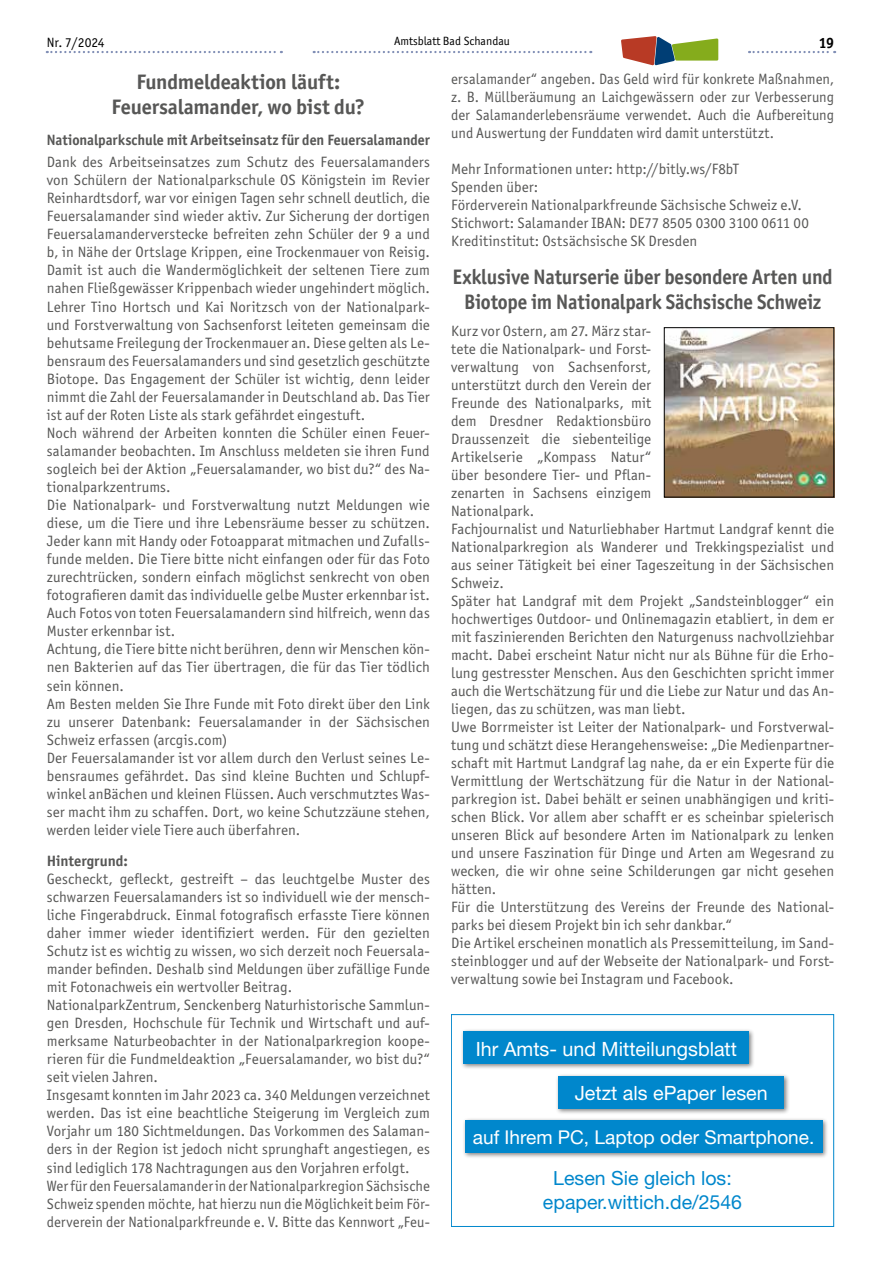
<style>
.page{position:relative;width:881px;height:1263px;background:#fff}
.page>*{position:absolute;margin:0;border:0;box-sizing:border-box;transform-origin:0 0}
.t1{font:700 21px/25.2px "Officina San ITC";letter-spacing:-.01em;color:#575756;text-align:center;scale:.94 1}
.t2{font:700 21px/25.2px "Officina San ITC";letter-spacing:-.01em;color:#575756;text-align:center}
.t3{font:19.65px "Helvetica Neue LT";color:#fff}
.t4{font:19.5px/23.4px "Helvetica Neue LT";color:#0087cc;text-align:center}
.t5{font:19.05px "Helvetica Neue LT";color:#fff}
.t6{font:15px/18px "Officina San ITC";letter-spacing:.005em;color:#575756}
.t7{font:700 15px "Officina San ITC";color:#575756;scale:.96 1}
.t8{font:700 15px "Officina San ITC";color:#575756}
.t9{font:700 15px "Officina San ITC";color:#000}
.t10{font:13.5px "Officina San ITC";color:#000}
.t11{font:12px "Officina San ITC";color:#000}
</style>
<div class="page">
<svg style="left:313px;top:51px;width:278px;height:2px"></svg>
<svg style="left:47px;top:51px;width:235px;height:2px"></svg>
<svg style="left:748px;top:51px;width:86px;height:2px"></svg>
<svg style="left:621px;top:36px;width:97px;height:29px"></svg>
<img style="left:665px;top:329px;width:166px;height:166px">
<div style="left:663px;top:327px;width:170px;height:170px;border:1px solid #000"></div>
<div style="left:462px;top:1117px;width:366px;height:42px;background:#000;opacity:.5"></div>
<div style="left:465px;top:1120px;width:357px;height:33px;background:#0087cc"></div>
<div style="left:451px;top:1014px;width:382px;height:213px;border:1px solid #0087cc"></div>
<div style="left:460px;top:1028px;width:294px;height:42px;background:#000;opacity:.5"></div>
<div style="left:463px;top:1032px;width:285px;height:32px;background:#0087cc"></div>
<div style="left:555px;top:1073px;width:235px;height:41px;background:#000;opacity:.5"></div>
<div style="left:558px;top:1076px;width:225px;height:32px;background:#0087cc"></div>
<p class="t10" style="left:47px;top:34px;width:59px">Nr. 7/2024</p>
<p class="t11" style="left:394px;top:34px;width:117px">Amtsblatt Bad Schandau</p>
<p class="t9" style="left:818px;top:34px;width:17px">19</p>
<p class="t6" style="left:451px;top:70px;width:384px;text-align:justify">ersalamander“ angeben. Das Geld wird für konkrete Maßnahmen, z. B. Müllberäumung an Laichgewässern oder zur Verbesserung der Salamanderlebensräume verwendet. Auch die Aufbereitung und Auswertung der Funddaten wird damit unterstützt.</p>
<p class="t6" style="left:451px;top:160px;width:359px">Mehr Informationen unter: http://bitly.ws/F8bT<br>Spenden über:<br>Förderverein Nationalparkfreunde Sächsische Schweiz e.V.<br>Stichwort: Salamander IBAN: DE77 8505 0300 3100 0611 00<br>Kreditinstitut: Ostsächsische SK Dresden</p>
<h1 class="t1" style="left:452px;top:264px;width:406px">Exklusive Naturserie über besondere Arten und<br>Biotope im Nationalpark Sächsische Schweiz</h1>
<p class="t6" style="left:451px;top:321px;width:384px">Kurz vor Ostern, am 27. März star-<br>tete die Nationalpark- und Forst-<br>verwaltung von Sachsenforst,<br>unterstützt durch den Verein der<br>Freunde des Nationalparks, mit<br>dem Dresdner Redaktionsbüro<br>Draussenzeit die siebenteilige<br>Artikelserie „Kompass Natur“<br>über besondere Tier- und Pflan-<br>zenarten in Sachsens einzigem<br>Nationalpark.<br>Fachjournalist und Naturliebhaber Hartmut Landgraf kennt die Nationalparkregion als Wanderer und Trekkingspezialist und aus seiner Tätigkeit bei einer Tageszeitung in der Sächsischen Schweiz.<br>Später hat Landgraf mit dem Projekt „Sandsteinblogger“ ein hochwertiges Outdoor- und Onlinemagazin etabliert, in dem er mit faszinierenden Berichten den Naturgenuss nachvollziehbar macht. Dabei erscheint Natur nicht nur als Bühne für die Erho&shy;lung gestresster Menschen. Aus den Geschichten spricht immer auch die Wertschätzung für und die Liebe zur Natur und das An&shy;liegen, das zu schützen, was man liebt.<br>Uwe Borrmeister ist Leiter der Nationalpark- und Forstverwal&shy;tung und schätzt diese Herangehensweise: „Die Medienpartner&shy;schaft mit Hartmut Landgraf lag nahe, da er ein Experte für die Vermittlung der Wertschätzung für die Natur in der National&shy;parkregion ist. Dabei behält er seinen unabhängigen und kriti&shy;schen Blick. Vor allem aber schafft er es scheinbar spielerisch unseren Blick auf besondere Arten im Nationalpark zu lenken und unsere Faszination für Dinge und Arten am Wegesrand zu wecken, die wir ohne seine Schilderungen gar nicht gesehen hätten.<br>Für die Unterstützung des Vereins der Freunde des National&shy;parks bei diesem Projekt bin ich sehr dankbar.“<br>Die Artikel erscheinen monatlich als Pressemitteilung, im Sand&shy;steinblogger und auf der Webseite der Nationalpark- und Forst&shy;verwaltung sowie bei Instagram und Facebook.</p>
<h1 class="t2" style="left:111px;top:69px;width:255px">Fundmeldeaktion läuft:<br>Feuersalamander, wo bist du?</h1>
<p class="t7" style="left:47px;top:130px;width:400px">Nationalparkschule mit Arbeitseinsatz für den Feuersalamander</p>
<p class="t6" style="left:47px;top:153px;width:384px">Dank des Arbeitseinsatzes zum Schutz des Feuersalamanders von Schülern der Nationalparkschule OS Königstein im Revier Reinhardtsdorf, war vor einigen Tagen sehr schnell deutlich, die Feuersalamander sind wieder aktiv. Zur Sicherung der dortigen Feuersalamanderverstecke befreiten zehn Schüler der 9 a und b, in Nähe der Ortslage Krippen, eine Trockenmauer von Reisig.<br>Damit ist auch die Wandermöglichkeit der seltenen Tiere zum nahen Fließgewässer Krippenbach wieder ungehindert möglich.<br>Lehrer Tino Hortsch und Kai Noritzsch von der Nationalpark&shy;und Forstverwaltung von Sachsenforst leiteten gemeinsam die behutsame Freilegung der Trockenmauer an. Diese gelten als Le&shy;bensraum des Feuersalamanders und sind gesetzlich geschützte Biotope. Das Engagement der Schüler ist wichtig, denn leider nimmt die Zahl der Feuersalamander in Deutschland ab. Das Tier ist auf der Roten Liste als stark gefährdet eingestuft.<br>Noch während der Arbeiten konnten die Schüler einen Feuer&shy;salamander beobachten. Im Anschluss meldeten sie ihren Fund sogleich bei der Aktion „Feuersalamander, wo bist du?“ des Na&shy;tionalparkzentrums.<br>Die Nationalpark- und Forstverwaltung nutzt Meldungen wie diese, um die Tiere und ihre Lebensräume besser zu schützen.<br>Jeder kann mit Handy oder Fotoapparat mitmachen und Zufalls&shy;funde melden. Die Tiere bitte nicht einfangen oder für das Foto zurechtrücken, sondern einfach möglichst senkrecht von oben fotografieren damit das individuelle gelbe Muster erkennbar ist.<br>Auch Fotos von toten Feuersalamandern sind hilfreich, wenn das Muster erkennbar ist.<br>Achtung, die Tiere bitte nicht berühren, denn wir Menschen kön&shy;nen Bakterien auf das Tier übertragen, die für das Tier tödlich sein können.<br>Am Besten melden Sie Ihre Funde mit Foto direkt über den Link zu unserer Datenbank: Feuersalamander in der Sächsischen Schweiz erfassen (arcgis.com)<br>Der Feuersalamander ist vor allem durch den Verlust seines Le&shy;bensraumes gefährdet. Das sind kleine Buchten und Schlupf&shy;winkel anBächen und kleinen Flüssen. Auch verschmutztes Was&shy;ser macht ihm zu schaffen. Dort, wo keine Schutzzäune stehen, werden leider viele Tiere auch überfahren.</p>
<p class="t8" style="left:47px;top:851px;width:82px">Hintergrund:</p>
<p class="t6" style="left:47px;top:870px;width:384px">Gescheckt, gefleckt, gestreift – das leuchtgelbe Muster des schwarzen Feuersalamanders ist so individuell wie der mensch&shy;liche Fingerabdruck. Einmal fotografisch erfasste Tiere können daher immer wieder identifiziert werden. Für den gezielten Schutz ist es wichtig zu wissen, wo sich derzeit noch Feuersala&shy;mander befinden. Deshalb sind Meldungen über zufällige Funde mit Fotonachweis ein wertvoller Beitrag.<br>NationalparkZentrum, Senckenberg Naturhistorische Sammlun&shy;gen Dresden, Hochschule für Technik und Wirtschaft und auf&shy;merksame Naturbeobachter in der Nationalparkregion koope&shy;rieren für die Fundmeldeaktion „Feuersalamander, wo bist du?“ seit vielen Jahren.<br>Insgesamt konnten im Jahr 2023 ca. 340 Meldungen verzeichnet werden. Das ist eine beachtliche Steigerung im Vergleich zum Vorjahr um 180 Sichtmeldungen. Das Vorkommen des Salaman&shy;ders in der Region ist jedoch nicht sprunghaft angestiegen, es sind lediglich 178 Nachtragungen aus den Vorjahren erfolgt.<br>Wer für den Feuersalamander in der Nationalparkregion Sächsische Schweiz spenden möchte, hat hierzu nun die Möglichkeit beim För&shy;derverein der Nationalparkfreunde e. V. Bitte das Kennwort „Feu-</p>
<h2 class="t3" style="left:475px;top:1037px;width:263px">Ihr Amts- und Mitteilungsblatt</h2>
<h2 class="t3" style="left:574px;top:1081px;width:194px">Jetzt als ePaper lesen</h2>
<p class="t5" style="left:472px;top:1126px;width:343px">auf Ihrem PC, Laptop oder Smartphone.</p>
<h3 class="t4" style="left:542px;top:1166px;width:201px">Lesen Sie gleich los: epaper.wittich.de/2546</h3>
</div>
